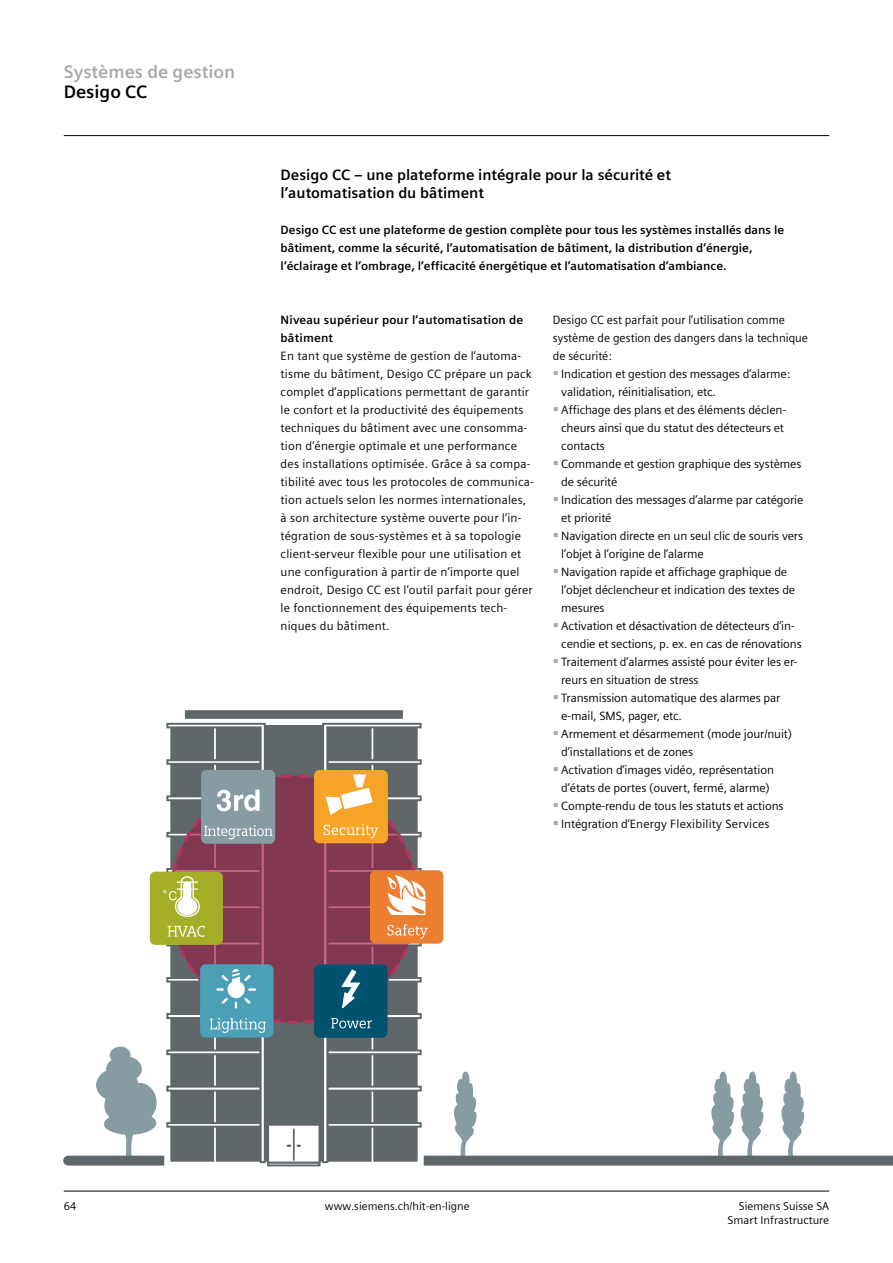
<style>
.page{position:relative;width:893px;height:1263px;background:#fff}
.page>*{position:absolute;margin:0;border:0;box-sizing:border-box;transform-origin:0 0}
.t1{font:700 18px "Siemens Sans";color:#a9a8a6}
.t2{font:700 18px "Siemens Sans";color:#000}
.t3{font:700 15px/18px "Siemens Sans";color:#000}
.t4{font:12px/18px "Siemens Sans";letter-spacing:-.005em;color:#000}
.t5{font:12px/18px "Siemens Sans";letter-spacing:.015em;color:#000}
.t6{font:700 12px/18px "Siemens Sans";color:#000}
.t7{font:11.25px/13.5px "Siemens Sans";color:#000;text-align:right}
</style>
<div class="page">
<hr style="left:64px;top:1191px;width:765px;height:1px;background:#000">
<hr style="left:64px;top:135px;width:765px;height:1px;background:#000">
<svg style="left:453px;top:1071px;width:25px;height:85px"></svg>
<svg style="left:710px;top:1071px;width:54px;height:85px"></svg>
<svg style="left:780px;top:1071px;width:25px;height:85px"></svg>
<svg style="left:96px;top:1046px;width:61px;height:110px"></svg>
<div style="left:68px;top:1156px;width:825px;height:9px;background:#5f676a"></div>
<div style="left:167px;top:722px;width:254px;height:443px;background:#5f676a"></div>
<hr style="left:372px;top:724px;width:1px;height:443px;background:#fff">
<div style="left:182px;top:707px;width:224px;height:15px;background:#5f676a"></div>
<div style="left:179px;top:704px;width:230px;height:21px;border:6px solid #fff"></div>
<div style="left:267px;top:1161px;width:53px;height:5px;border:2px solid #5f676a"></div>
<div style="left:268px;top:1125px;width:51px;height:37px;background:#fff"></div>
<div style="left:267px;top:1124px;width:53px;height:39px;border:2px solid #5f676a"></div>
<hr style="left:293px;top:1129px;width:2px;height:31px;background:#5f676a">
<hr style="left:214px;top:724px;width:2px;height:443px;background:#fff">
<div style="left:170px;top:776px;width:247px;height:246px;background:#833852;border-radius:50%"></div>
<div style="left:370px;top:870px;width:73px;height:74px;background:#ec7e30;border-radius:6px"></div>
<div style="left:150px;top:872px;width:73px;height:73px;background:#a5ae27;border-radius:6px"></div>
<div style="left:201px;top:770px;width:74px;height:74px;background:#879ba3;border-radius:6px"></div>
<svg style="left:163px;top:722px;width:110px;height:442px"></svg>
<div style="left:314px;top:770px;width:74px;height:73px;background:#f5a425;border-radius:5px"></div>
<div style="left:314px;top:964px;width:73px;height:74px;background:#00526e;border-radius:6px"></div>
<svg style="left:321px;top:722px;width:107px;height:442px"></svg>
<h1 class="t1" style="left:64px;top:61px;width:173px">Systèmes de gestion</h1>
<h1 class="t2" style="left:64px;top:81px;width:85px">Desigo CC</h1>
<p class="t3" style="left:281px;top:166px;width:392px">Desigo CC – une plateforme intégrale pour la sécurité et l’automatisation du bâtiment</p>
<p class="t6" style="left:281px;top:221px;width:505px">Desigo CC est une plateforme de gestion complète pour tous les systèmes installés dans le bâtiment, comme la sécurité, l’automatisation de bâtiment, la distribution d’énergie, l’éclairage et l’ombrage, l’efficacité énergétique et l’automatisation d’ambiance.</p>
<p class="t6" style="left:281px;top:311px;width:244px">Niveau supérieur pour l’automatisation de bâtiment</p>
<p class="t5" style="left:281px;top:347px;width:255px">En tant que système de gestion de l’automa&shy;tisme du bâtiment, Desigo CC prépare un pack complet d’applications permettant de garantir le confort et la productivité des équipements techniques du bâtiment avec une consomma&shy;tion d’énergie optimale et une performance des installations optimisée. Grâce à sa compa&shy;tibilité avec tous les protocoles de communica&shy;tion actuels selon les normes internationales, à son architecture système ouverte pour l’in&shy;tégration de sous-systèmes et à sa topologie client-serveur flexible pour une utilisation et une configuration à partir de n’importe quel endroit, Desigo CC est l’outil parfait pour gérer le fonctionnement des équipements tech&shy;niques du bâtiment.</p>
<p class="t4" style="left:553px;top:311px;width:257px">Desigo CC est parfait pour l’utilisation comme système de gestion des dangers dans la technique de sécurité:</p>
<p class="t4" style="left:561px;top:365px;width:244px">Indication et gestion des messages d’alarme: validation, réinitialisation, etc.<br>Affichage des plans et des éléments déclen&shy;cheurs ainsi que du statut des détecteurs et contacts<br>Commande et gestion graphique des systèmes de sécurité<br>Indication des messages d’alarme par catégorie et priorité<br>Navigation directe en un seul clic de souris vers l’objet à l’origine de l’alarme<br>Navigation rapide et affichage graphique de l’objet déclencheur et indication des textes de mesures<br>Activation et désactivation de détecteurs d’in&shy;cendie et sections, p. ex. en cas de rénovations Traitement d’alarmes assisté pour éviter les er&shy;reurs en situation de stress<br>Transmission automatique des alarmes par e-mail, SMS, pager, etc.<br>Armement et désarmement (mode jour/nuit) d’installations et de zones<br>Activation d’images vidéo, représentation d’états de portes (ouvert, fermé, alarme)<br>Compte-rendu de tous les statuts et actions Intégration d’Energy Flexibility Services</p>
<p class="t7" style="left:64px;top:1199px;width:14px">64</p>
<p class="t7" style="left:325px;top:1199px;width:146px">www.siemens.ch/hit-en-ligne</p>
<p class="t7" style="left:728px;top:1199px;width:103px">Siemens Suisse SA<br>Smart Infrastructure</p>
</div>
